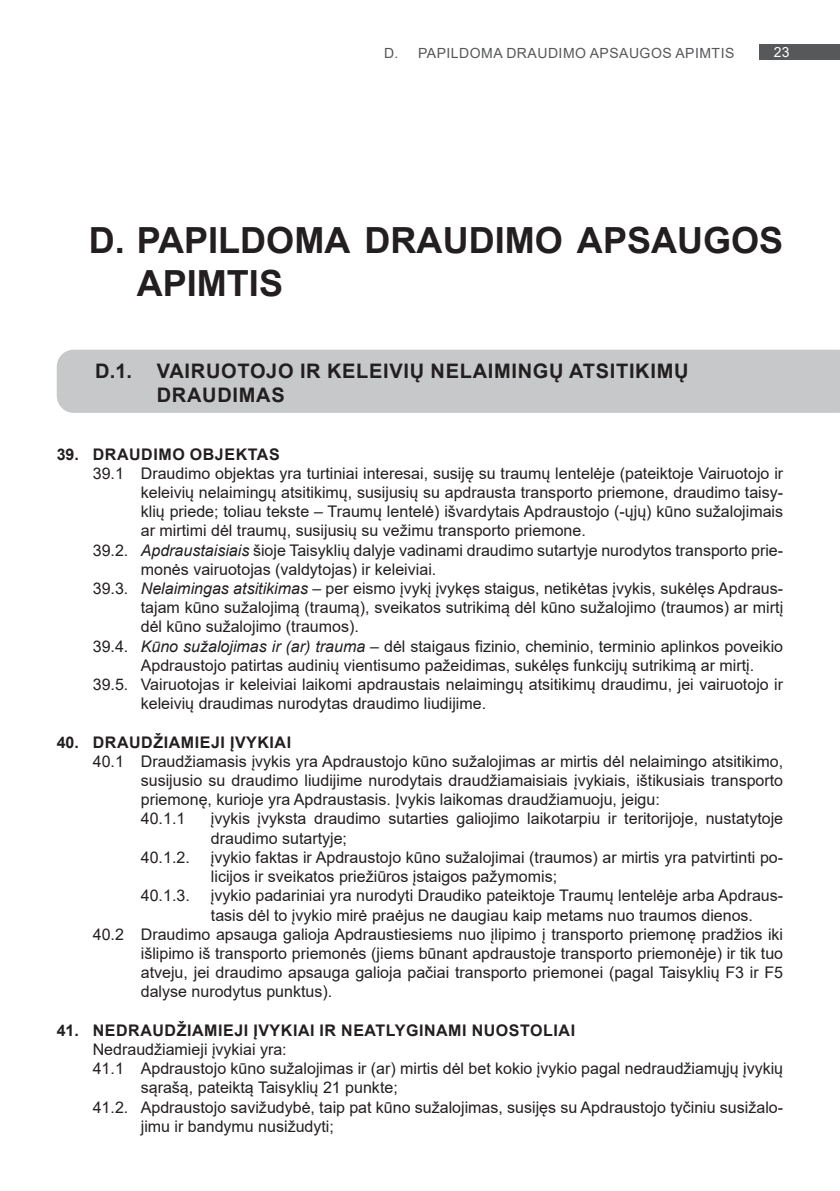
<style>
.page{position:relative;width:840px;height:1191px;background:#fff}
.page>*{position:absolute;margin:0;border:0;box-sizing:border-box;transform-origin:0 0}
.t1{font:700 36px/43.2px "Arial";color:#231f20}
.t2{font:700 20px/24px "Arial";letter-spacing:.035em;color:#231f20}
.t3{font:16px/19.2px "Arial";color:#231f20}
.t4{font:700 16px "Arial";letter-spacing:.035em;color:#231f20}
.t5{font:14px "Arial";letter-spacing:.035em;color:#57585a}
.t6{font:14px "Arial";color:#fff}
.s1{font-style:italic}
</style>
<div class="page">
<div style="left:759px;top:44px;width:80px;height:16px;background:#57585a"></div>
<div style="left:57px;top:350px;width:782px;height:63px;background:#c7c8ca"></div>
<p class="t5" style="left:384px;top:43px;width:351px">D. PAPILDOMA DRAUDIMO APSAUGOS APIMTIS</p>
<p class="t6" style="left:773px;top:43px;width:17px">23</p>
<h1 class="t1" style="left:137px;top:219px;width:647px;text-indent:-48px">D. PAPILDOMA DRAUDIMO APSAUGOS<br>APIMTIS</h1>
<p class="t2" style="left:157px;top:359px;width:533px;text-indent:-62px">D.1. VAIRUOTOJO IR KELEIVIŲ NELAIMINGŲ ATSITIKIMŲ<br>DRAUDIMAS</p>
<p class="t4" style="left:57px;top:442px;width:224px">39. DRAUDIMO OBJEKTAS</p>
<p class="t3" style="left:93px;top:463px;width:691px">39.1 Draudimo objektas yra turtiniai interesai, susiję su traumų lentelėje (pateiktoje Vairuotojo ir</p>
<p class="t3" style="left:141px;top:482px;width:643px">keleivių nelaimingų atsitikimų, susijusių su apdrausta transporto priemone, draudimo taisy-</p>
<p class="t3" style="left:141px;top:502px;width:643px">klių priede; toliau tekste – Traumų lentelė) išvardytais Apdraustojo (-ųjų) kūno sužalojimais</p>
<p class="t3" style="left:141px;top:521px;width:446px">ar mirtimi dėl traumų, susijusių su vežimu transporto priemone.</p>
<p class="t3" style="left:93px;top:540px;width:691px">39.2. <span class="s1">Apdraustaisiais</span> šioje Taisyklių dalyje vadinami draudimo sutartyje nurodytos transporto prie-</p>
<p class="t3" style="left:141px;top:559px;width:297px">monės vairuotojas (valdytojas) ir keleiviai.</p>
<p class="t3" style="left:93px;top:578px;width:691px">39.3. <span class="s1">Nelaimingas atsitikimas</span> – per eismo įvykį įvykęs staigus, netikėtas įvykis, sukėlęs Apdraus-</p>
<p class="t3" style="left:141px;top:598px;width:643px">tajam kūno sužalojimą (traumą), sveikatos sutrikimą dėl kūno sužalojimo (traumos) ar mirtį</p>
<p class="t3" style="left:141px;top:617px;width:219px">dėl kūno sužalojimo (traumos).</p>
<p class="t3" style="left:93px;top:636px;width:691px">39.4. <span class="s1">Kūno sužalojimas ir (ar) trauma</span> – dėl staigaus fizinio, cheminio, terminio aplinkos poveikio</p>
<p class="t3" style="left:141px;top:655px;width:614px">Apdraustojo patirtas audinių vientisumo pažeidimas, sukėlęs funkcijų sutrikimą ar mirtį.</p>
<p class="t3" style="left:93px;top:674px;width:691px">39.5. Vairuotojas ir keleiviai laikomi apdraustais nelaimingų atsitikimų draudimu, jei vairuotojo ir</p>
<p class="t3" style="left:141px;top:694px;width:346px">keleivių draudimas nurodytas draudimo liudijime.</p>
<p class="t4" style="left:57px;top:730px;width:236px">40. DRAUDŽIAMIEJI ĮVYKIAI</p>
<p class="t3" style="left:141px;top:751px;width:643px;text-indent:-48px">40.1 Draudžiamasis įvykis yra Apdraustojo kūno sužalojimas ar mirtis dėl nelaimingo atsitikimo, susijusio su draudimo liudijime nurodytais draudžiamaisiais įvykiais, ištikusiais transporto priemonę, kurioje yra Apdraustasis. Įvykis laikomas draudžiamuoju, jeigu:<br>40.1.1</p>
<p class="t3" style="left:211px;top:809px;width:573px">įvykis įvyksta draudimo sutarties galiojimo laikotarpiu ir teritorijoje, nustatytoje draudimo sutartyje;</p>
<p class="t3" style="left:141px;top:847px;width:50px">40.1.2.</p>
<p class="t3" style="left:211px;top:847px;width:573px">įvykio faktas ir Apdraustojo kūno sužalojimai (traumos) ar mirtis yra patvirtinti po&shy;licijos ir sveikatos priežiūros įstaigos pažymomis;</p>
<p class="t3" style="left:141px;top:886px;width:50px">40.1.3.</p>
<p class="t3" style="left:211px;top:886px;width:573px">įvykio padariniai yra nurodyti Draudiko pateiktoje Traumų lentelėje arba Apdraus-</p>
<p class="t3" style="left:211px;top:905px;width:543px">tasis dėl to įvykio mirė praėjus ne daugiau kaip metams nuo traumos dienos.</p>
<p class="t3" style="left:93px;top:924px;width:691px">40.2 Draudimo apsauga galioja Apdraustiesiems nuo įlipimo į transporto priemonę pradžios iki</p>
<p class="t3" style="left:141px;top:943px;width:643px">išlipimo iš transporto priemonės (jiems būnant apdraustoje transporto priemonėje) ir tik tuo</p>
<p class="t3" style="left:141px;top:962px;width:643px">atveju, jei draudimo apsauga galioja pačiai transporto priemonei (pagal Taisyklių F3 ir F5</p>
<p class="t3" style="left:141px;top:982px;width:193px">dalyse nurodytus punktus).</p>
<p class="t4" style="left:57px;top:1018px;width:519px">41. NEDRAUDŽIAMIEJI ĮVYKIAI IR NEATLYGINAMI NUOSTOLIAI</p>
<p class="t3" style="left:93px;top:1039px;width:195px">Nedraudžiamieji įvykiai yra:</p>
<p class="t3" style="left:93px;top:1058px;width:691px">41.1 Apdraustojo kūno sužalojimas ir (ar) mirtis dėl bet kokio įvykio pagal nedraudžiamųjų įvykių</p>
<p class="t3" style="left:141px;top:1078px;width:258px">sąrašą, pateiktą Taisyklių 21 punkte;</p>
<p class="t3" style="left:93px;top:1097px;width:691px">41.2. Apdraustojo savižudybė, taip pat kūno sužalojimas, susijęs su Apdraustojo tyčiniu susižalo-</p>
<p class="t3" style="left:141px;top:1116px;width:194px">jimu ir bandymu nusižudyti;</p>
</div>
